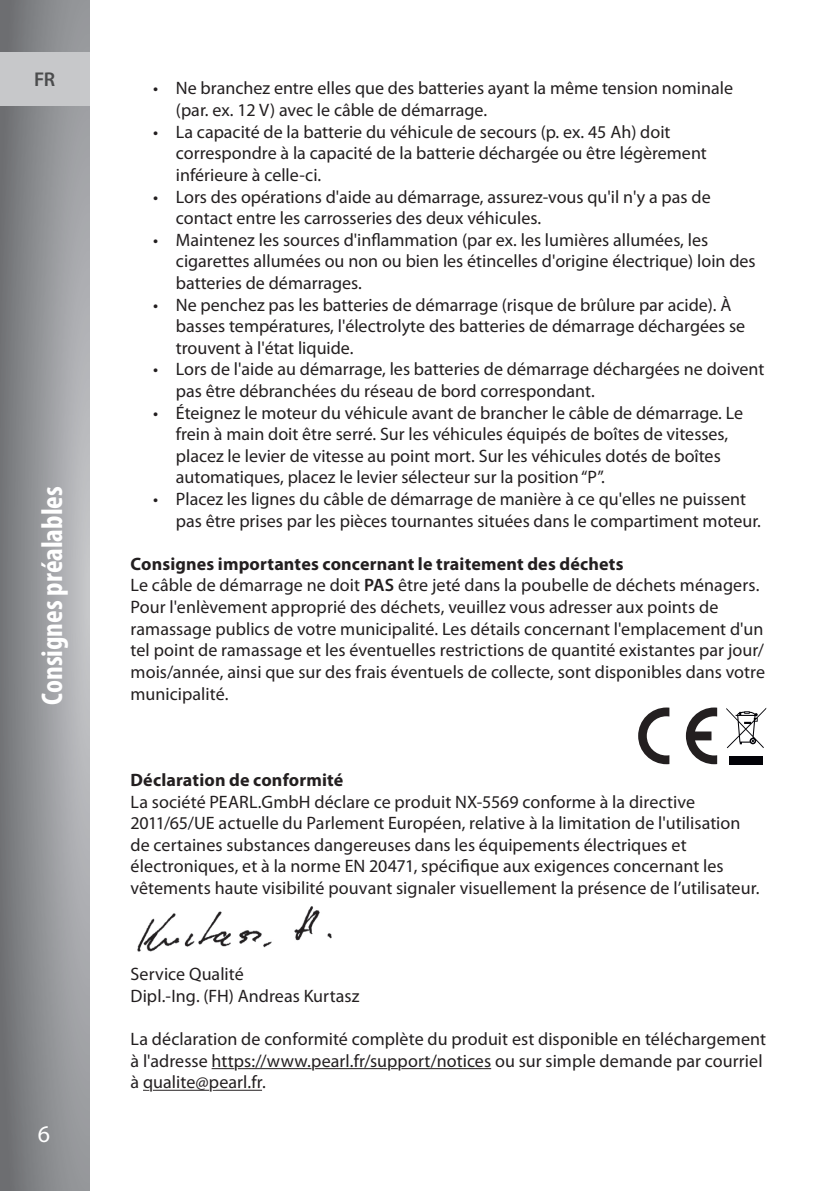
<style>
.page{position:relative;width:840px;height:1191px;background:#fff}
.page>*{position:absolute;margin:0;border:0;box-sizing:border-box;transform-origin:0 0}
.t1{font:700 condensed 30px "Myriad Pro";color:#fff}
.t2{font:24px "Myriad Pro";color:#fff}
.t3{font:600 20px "Myriad Pro";color:#4b4c4d}
.t4{font:18px/21.6px "Myriad Pro";color:#231f20}
.t5{font:700 18px "Myriad Pro";letter-spacing:.01em;color:#231f20}
.s1{font-weight:700}
.s2{font-weight:600}
</style>
<div class="page">
<svg style="left:0;top:0;width:89px;height:1191px;background:#929497"></svg>
<div style="left:0;top:52px;width:89px;height:54px;background:#c7c8ca"></div>
<hr style="left:211px;top:1068px;width:280px;height:1px;background:#231f20">
<hr style="left:143px;top:1089px;width:119px;height:1px;background:#231f20">
<svg style="left:638px;top:707px;width:31px;height:57px"></svg>
<svg style="left:685px;top:707px;width:31px;height:57px"></svg>
<svg style="left:726px;top:708px;width:39px;height:40px"></svg>
<div style="left:729px;top:756px;width:33px;height:8px;background:#020207"></div>
<img style="left:137px;top:906px;width:195px;height:46px">
<svg style="left:233px;top:1068px;width:12px;height:2px"></svg>
<svg style="left:310px;top:1068px;width:12px;height:2px"></svg>
<svg style="left:384px;top:1068px;width:25px;height:2px"></svg>
<svg style="left:143px;top:1089px;width:11px;height:2px"></svg>
<svg style="left:208px;top:1069px;width:12px;height:22px"></svg>
<p class="t3" style="left:34px;top:67px;width:23px">FR</p>
<h1 class="t1" style="left:33px;top:704px;width:220px;rotate:-90deg">Consignes préalables</h1>
<h2 class="t2" style="left:38px;top:1119px;width:14px">6</h2>
<p class="t4" style="left:176px;top:77px;width:558px;text-indent:-23px">• Ne branchez entre elles que des batteries ayant la même tension nominale (par. ex. 12 V) avec le câble de démarrage.</p>
<p class="t4" style="left:176px;top:121px;width:532px;text-indent:-23px">• La capacité de la batterie du véhicule de secours (p. ex. 45 Ah) doit correspondre à la capacité de la batterie déchargée ou être légèrement inférieure à celle-ci.</p>
<p class="t4" style="left:176px;top:185px;width:536px;text-indent:-23px">• Lors des opérations d'aide au démarrage, assurez-vous qu'il n'y a pas de contact entre les carrosseries des deux véhicules.</p>
<p class="t4" style="left:176px;top:229px;width:581px;text-indent:-23px">• Maintenez les sources d'inflammation (par ex. les lumières allumées, les cigarettes allumées ou non ou bien les étincelles d'origine électrique) loin des batteries de démarrages.</p>
<p class="t4" style="left:176px;top:293px;width:570px;text-indent:-23px">• Ne penchez pas les batteries de démarrage (risque de brûlure par acide). À basses températures, l'électrolyte des batteries de démarrage déchargées se trouvent à l'état liquide.</p>
<p class="t4" style="left:176px;top:358px;width:589px;text-indent:-23px">• Lors de l'aide au démarrage, les batteries de démarrage déchargées ne doivent pas être débranchées du réseau de bord correspondant.</p>
<p class="t4" style="left:176px;top:401px;width:568px;text-indent:-23px">• Éteignez le moteur du véhicule avant de brancher le câble de démarrage. Le frein à main doit être serré. Sur les véhicules équipés de boîtes de vitesses, placez le levier de vitesse au point mort. Sur les véhicules dotés de boîtes automatiques, placez le levier sélecteur sur la position “P”.</p>
<p class="t4" style="left:176px;top:488px;width:586px;text-indent:-23px">• Placez les lignes du câble de démarrage de manière à ce qu'elles ne puissent pas être prises par les pièces tournantes situées dans le compartiment moteur.</p>
<p class="t4" style="left:130px;top:553px;width:635px"><span class="s1">Consignes importantes concernant le traitement des déchets<br></span>Le câble de démarrage ne doit <span class="s2">PAS</span> être jeté dans la poubelle de déchets ménagers.<br>Pour l'enlèvement approprié des déchets, veuillez vous adresser aux points de ramassage publics de votre municipalité. Les détails concernant l'emplacement d'un tel point de ramassage et les éventuelles restrictions de quantité existantes par jour/ mois/année, ainsi que sur des frais éventuels de collecte, sont disponibles dans votre municipalité.</p>
<p class="t5" style="left:130px;top:768px;width:214px">Déclaration de conformité</p>
<p class="t4" style="left:130px;top:790px;width:630px">La société PEARL.GmbH déclare ce produit NX-5569 conforme à la directive 2011/65/UE actuelle du Parlement Européen, relative à la limitation de l'utilisation de certaines substances dangereuses dans les équipements électriques et électroniques, et à la norme EN 20471, spécifique aux exigences concernant les vêtements haute visibilité pouvant signaler visuellement la présence de l’utilisateur.</p>
<p class="t4" style="left:130px;top:963px;width:230px">Service Qualité<br>Dipl.-Ing. (FH) Andreas Kurtasz</p>
<p class="t4" style="left:130px;top:1028px;width:636px">La déclaration de conformité complète du produit est disponible en téléchargement à l'adresse https://www.pearl.fr/support/notices ou sur simple demande par courriel à qualite@pearl.fr.</p>
</div>
